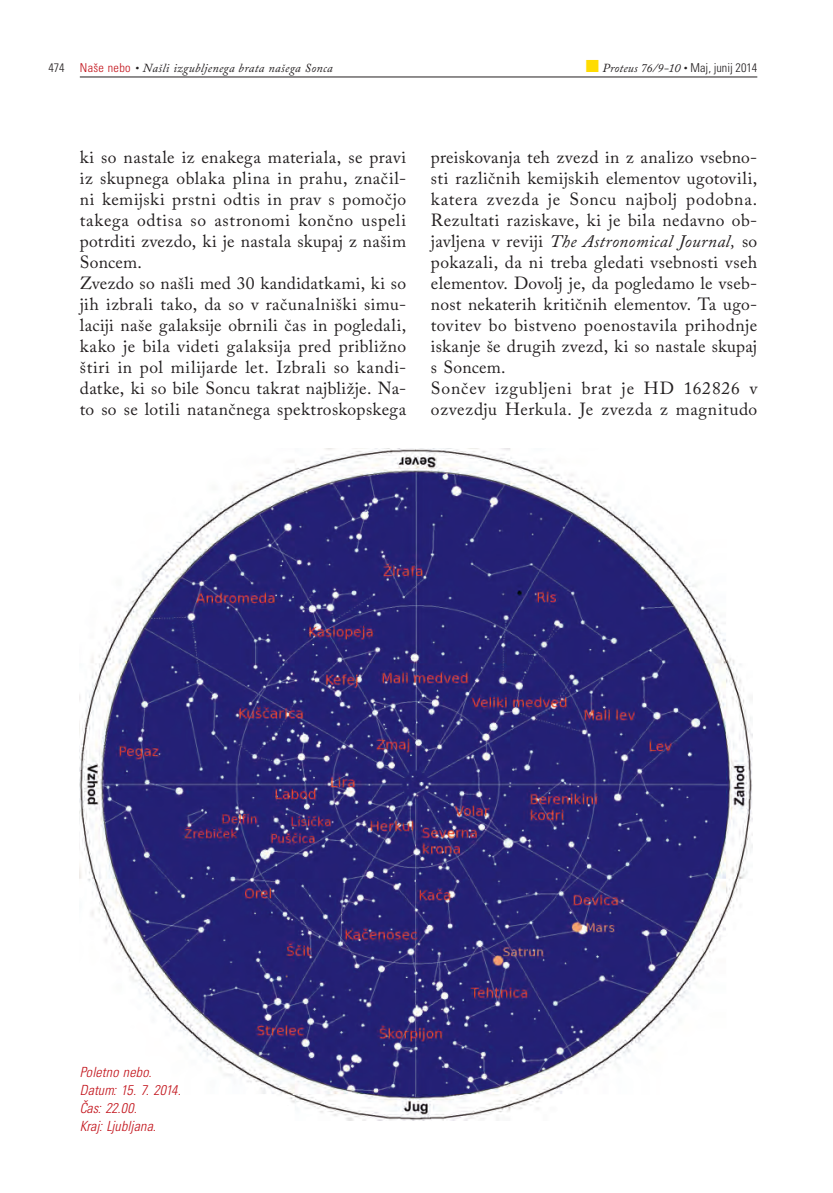
<style>
.page{position:relative;width:833px;height:1193px;background:#fff}
.page>*{position:absolute;margin:0;border:0;box-sizing:border-box;transform-origin:0 0}
.t1{font:17.5px/21px "Adobe Caslon Pro";letter-spacing:.025em;color:#231f20}
.t2{font:italic 300 condensed 14px/17.8px "Univers";letter-spacing:.01em;color:#c2121a}
.t3{font:italic 12.25px "Adobe Caslon Pro";letter-spacing:.02em;color:#231f20}
.s1{font-family:"Univers";font-weight:300;font-style:normal;font-stretch:condensed}
.s2{font-family:"Univers";font-weight:300;font-style:normal;font-stretch:condensed;color:#c2121a}
.s3{color:#ffdc01}
.s4{font-style:italic}
</style>
<div class="page">
<hr style="left:80px;top:77px;width:677px;height:1px;background:#231f20">
<img style="left:80px;top:448px;width:672px;height:672px">
<p class="t3" style="left:48px;top:61px;width:286px"><span class="s1">474</span> <span class="s2">Naše nebo</span> • Našli izgubljenega brata našega Sonca</p>
<p class="t3" style="left:586px;top:61px;width:173px"><span class="s3">■</span> Proteus 76/9-10 • <span class="s1">Maj, junij 2014</span></p>
<p class="t1" style="left:80px;top:147px;width:328px">ki so nastale iz enakega materiala, se pravi iz skupnega oblaka plina in prahu, značil&shy;ni kemijski prstni odtis in prav s pomočjo takega odtisa so astronomi končno uspeli potrditi zvezdo, ki je nastala skupaj z našim Soncem.<br>Zvezdo so našli med 30 kandidatkami, ki so jih izbrali tako, da so v računalniški simu&shy;laciji naše galaksije obrnili čas in pogledali, kako je bila videti galaksija pred približno štiri in pol milijarde let. Izbrali so kandi&shy;datke, ki so bile Soncu takrat najbližje. Na&shy;to so se lotili natančnega spektroskopskega</p>
<p class="t1" style="left:431px;top:147px;width:328px">preiskovanja teh zvezd in z analizo vsebno&shy;sti različnih kemijskih elementov ugotovili, katera zvezda je Soncu najbolj podobna.<br>Rezultati raziskave, ki je bila nedavno ob&shy;javljena v reviji <span class="s4">The Astronomical Journal,</span> so pokazali, da ni treba gledati vsebnosti vseh elementov. Dovolj je, da pogledamo le vseb&shy;nost nekaterih kritičnih elementov. Ta ugo&shy;tovitev bo bistveno poenostavila prihodnje iskanje še drugih zvezd, ki so nastale skupaj s Soncem.<br>Sončev izgubljeni brat je HD 162826 v ozvezdju Herkula. Je zvezda z magnitudo</p>
<p class="t2" style="left:80px;top:1063px;width:103px">Poletno nebo.<br>Datum: 15. 7. 2014. »as: 22.00.<br>Kraj: Ljubljana.</p>
</div>
